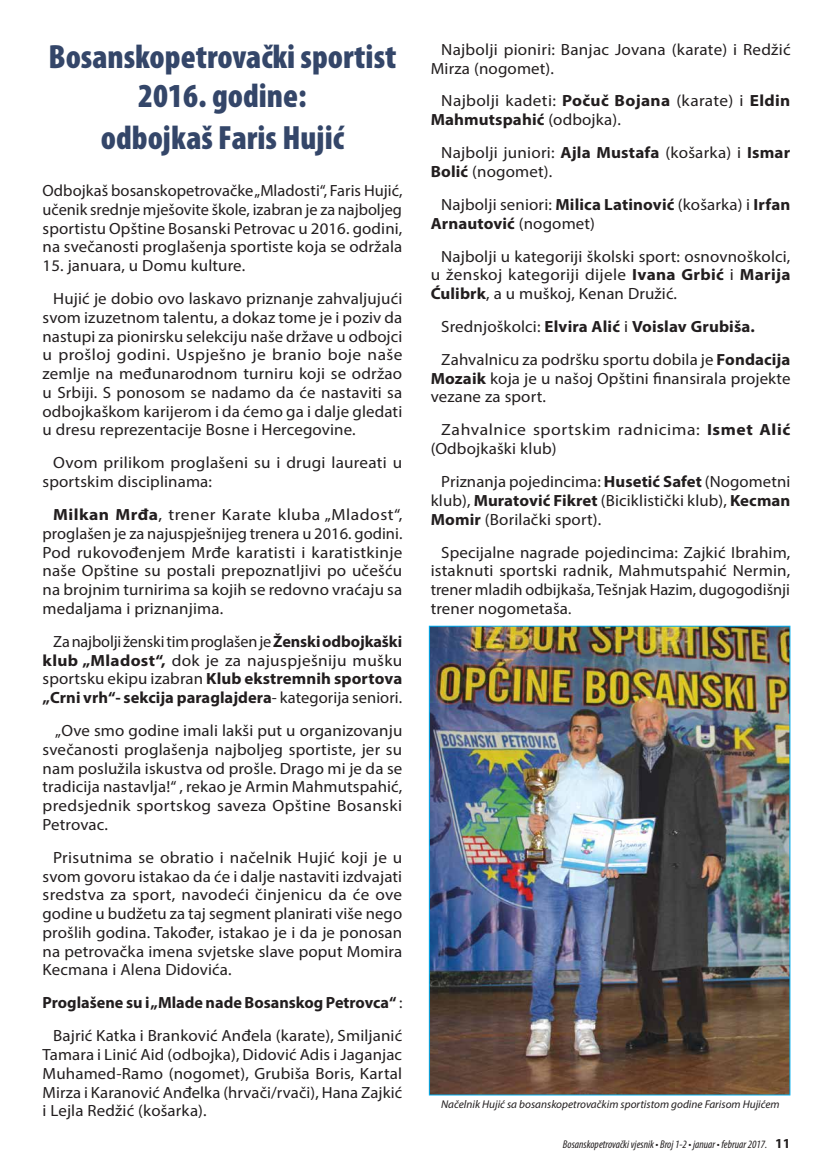
<style>
.page{position:relative;width:833px;height:1170px;background:#fff}
.page>*{position:absolute;margin:0;border:0;box-sizing:border-box;transform-origin:0 0}
.t1{font:900 condensed 33.75px/38.8px "Myriad Pro";color:#344669;text-align:center}
.t2{font:16.25px/18.8px "Myriad Pro";letter-spacing:.01em;color:#221e1f;scale:1.04 1}
.t3{font:16.25px/18.8px "Myriad Pro";letter-spacing:.01em;color:#221e1f;text-align:justify}
.t4{font:16.25px/18.8px "Myriad Pro";letter-spacing:.01em;color:#221e1f;text-align:justify;scale:1.06 1}
.t5{font:16.25px/18.8px "Myriad Pro";letter-spacing:.01em;color:#221e1f;text-align:justify;scale:1.08 1}
.t6{font:16.25px/18.8px "Myriad Pro";letter-spacing:.01em;color:#221e1f;scale:1.05 1}
.t7{font:16.25px/18.8px "Myriad Pro";letter-spacing:.035em;color:#221e1f;scale:1.08 1}
.t8{font:italic 11.25px "Myriad Pro";color:#221e1f}
.t9{font:italic condensed 11.25px "Myriad Pro";color:#221e1f}
.s1{font-weight:700}
.s2{font-size:15px}
.s3{font-weight:700;font-style:normal;font-stretch:normal;font-size:13.75px}
</style>
<div class="page">
<img style="left:431px;top:627px;width:357px;height:466px">
<h1 class="t1" style="left:48px;top:36px;width:349px">Bosanskopetrovački sportist<br>2016. godine:</h1>
<h1 class="t1" style="left:101px;top:117px;width:244px">odbojkaš Faris Hujić</h1>
<p class="t3" style="left:43px;top:181px;width:361px">Odbojkaš bosanskopetrovačke „Mladosti“, Faris Hujić, učenik srednje mješovite škole, izabran je za najboljeg sportistu Opštine Bosanski Petrovac u 2016. godini, na svečanosti proglašenja sportiste koja se održala</p>
<p class="t2" style="left:53px;top:249px;width:337px;line-height:32.9px;text-indent:-11px">15. januara, u Domu kulture.<br>Hujić je dobio ovo laskavo priznanje zahvaljujući</p>
<p class="t2" style="left:43px;top:308px;width:348px;text-align:justify">svom izuzetnom talentu, a dokaz tome je i poziv da nastupi za pionirsku selekciju naše države u odbojci u prošloj godini. Uspješno je branio boje naše zemlje na međunarodnom turniru koji se održao u Srbiji. S ponosom se nadamo da će nastaviti sa odbojkaškom karijerom i da ćemo ga i dalje gledati u dresu reprezentacije Bosne i Hercegovine.</p>
<p class="t6" style="left:43px;top:453px;width:344px;text-indent:11px">Ovom prilikom proglašeni su i drugi laureati u sportskim disciplinama:</p>
<p class="t5" style="left:43px;top:505px;width:335px;text-indent:11px"><span class="s1">Milkan Mrđa</span>, trener Karate kluba „Mladost“, proglašen je za najuspješnijeg trenera u 2016. godini.<br>Pod rukovođenjem Mrđe karatisti i karatistkinje naše Opštine su postali prepoznatljivi po učešću na brojnim turnirima sa kojih se redovno vraćaju sa medaljama i priznanjima.</p>
<p class="t3" style="left:43px;top:631px;width:361px;text-indent:11px">Za najbolji ženski tim proglašen je <span class="s1">Ženski odbojkaški klub „Mladost“,</span> dok je za najuspješniju mušku sportsku ekipu izabran <span class="s1">Klub ekstremnih sportova „Crni vrh“- sekcija paraglajdera</span>- kategorija seniori.</p>
<p class="t2" style="left:43px;top:721px;width:347px;text-align:justify;text-indent:13px">„Ove smo godine imali lakši put u organizovanju svečanosti proglašenja najboljeg sportiste, jer su nam poslužila iskustva od prošle. Drago mi je da se tradicija nastavlja!“ , rekao je Armin Mahmutspahić, predsjednik sportskog saveza Opštine Bosanski Petrovac.</p>
<p class="t4" style="left:43px;top:847px;width:341px;text-indent:11px">Prisutnima se obratio i načelnik Hujić koji je u svom govoru istakao da će i dalje nastaviti izdvajati sredstva za sport, navodeći činjenicu da će ove godine u budžetu za taj segment planirati više nego prošlih godina. Također, istakao je i da je ponosan na petrovačka imena svjetske slave poput Momira Kecmana i Alena Didovića.</p>
<p class="t3" style="left:43px;top:986px;width:361px;line-height:32.9px;text-align:right"><span class="s1">Proglašene su i „Mlade nade Bosanskog Petrovca“</span> :<br>Bajrić Katka i Branković Anđela (karate), Smiljanić</p>
<p class="t3" style="left:43px;top:1044px;width:361px">Tamara i Linić Aid (odbojka), Didović Adis i Jaganjac Muhamed-Ramo (nogomet), Grubiša Boris, Kartal Mirza i Karanović Anđelka (hrvači/rvači), Hana Zajkić i Lejla Redžić (košarka).</p>
<p class="t6" style="left:431px;top:40px;width:344px;text-indent:11px">Najbolji pioniri: Banjac Jovana (karate) i Redžić<br>Mirza (nogomet).</p>
<p class="t4" style="left:431px;top:91px;width:341px;text-indent:11px">Najbolji kadeti: <span class="s1">Počuč Bojana</span> (karate) i <span class="s1">Eldin<br>Mahmutspahić</span> (odbojka).</p>
<p class="t6" style="left:431px;top:143px;width:344px;text-indent:11px">Najbolji juniori: <span class="s1">Ajla Mustafa</span> (košarka) i <span class="s1">Ismar<br>Bolić</span> (nogomet).</p>
<p class="t2" style="left:431px;top:195px;width:347px;text-indent:11px">Najbolji seniori: <span class="s1">Milica Latinović</span> (košarka) i <span class="s1">Irfan<br>Arnautović</span> (nogomet)</p>
<p class="t2" style="left:431px;top:246px;width:347px;text-align:justify;text-indent:11px">Najbolji u kategoriji školski sport: osnovnoškolci, u ženskoj kategoriji dijele <span class="s1">Ivana Grbić</span> i <span class="s1">Marija Ćulibrk</span>, a u muškoj, Kenan Družić.</p>
<p class="t2" style="left:441px;top:310px;width:337px;line-height:32.9px">Srednjoškolci: <span class="s1">Elvira Alić</span> i <span class="s1">Voislav Grubiša.<br></span>Zahvalnicu za podršku sportu dobila je <span class="s1">Fondacija</span></p>
<p class="t2" style="left:431px;top:368px;width:347px"><span class="s1">Mozaik</span> koja je u našoj Opštini finansirala projekte vezane za sport.</p>
<p class="t7" style="left:431px;top:420px;width:334px;text-indent:11px">Zahvalnice sportskim radnicima: <span class="s1">Ismet Alić </span>(Odbojkaški klub)</p>
<p class="t3" style="left:431px;top:472px;width:361px;text-indent:11px">Priznanja pojedincima: <span class="s1">Husetić Safet</span> (Nogometni klub), <span class="s1">Muratović Fikret</span> (Biciklistički klub), <span class="s1">Kecman Momir</span> (Borilački sport).</p>
<p class="t2" style="left:431px;top:542px;width:347px;text-align:justify;text-indent:11px">Specijalne nagrade pojedincima: Zajkić Ibrahim, istaknuti sportski radnik, Mahmutspahić Nermin, trener mladih odbijkaša, Tešnjak Hazim, dugogodišnji trener nogometaša<span class="s2">.</span></p>
<p class="t8" style="left:441px;top:1097px;width:340px">Načelnik Hujić sa bosanskopetrovačkim sportistom godine Farisom Hujićem</p>
<p class="t9" style="left:563px;top:1137px;width:229px">Bosanskopetrovački vjesnik • Broj 1-2 • januar • februar 2017. <span class="s3">11</span></p>
</div>
